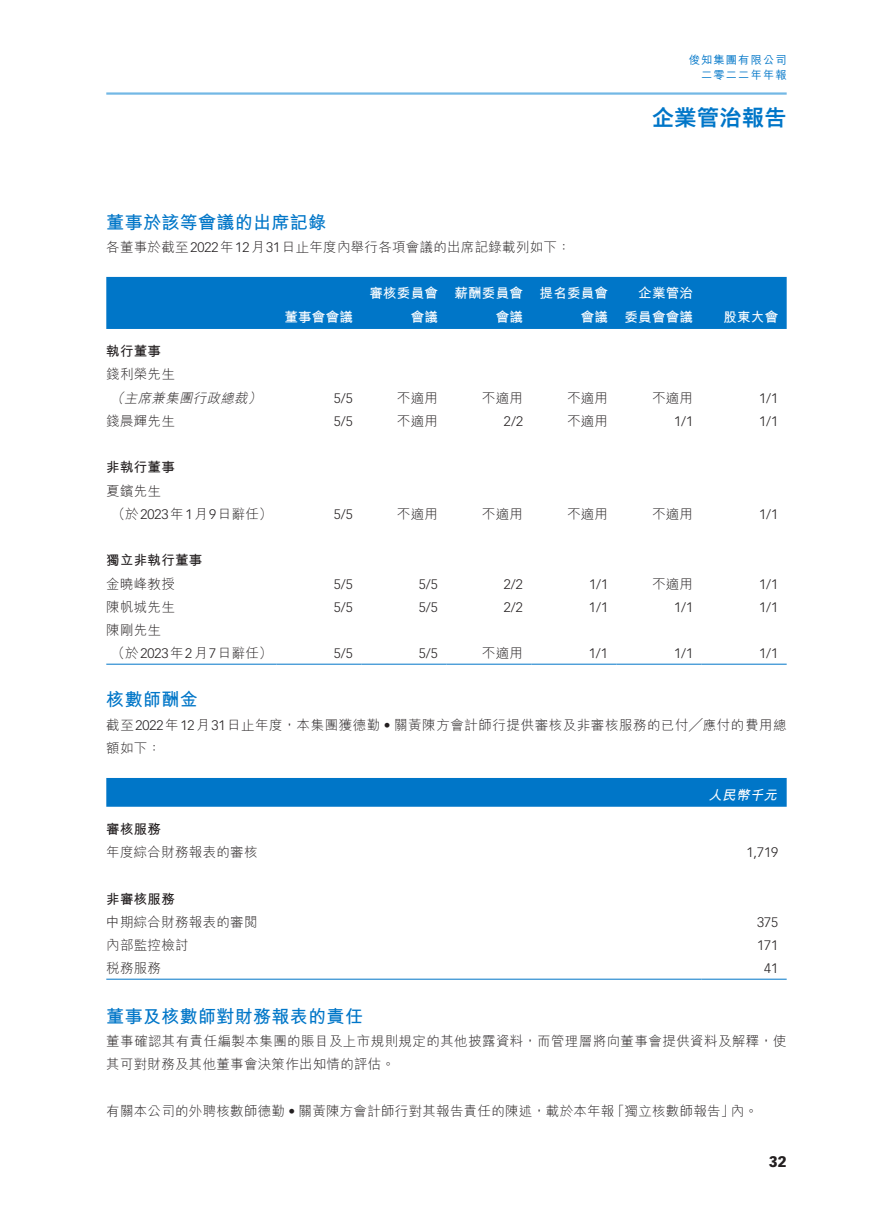
<style>
.page{position:relative;width:893px;height:1212px;background:#fff}
.page>*{position:absolute;margin:0;border:0;box-sizing:border-box;transform-origin:0 0}
.t1{font:800 22.5px "M Hei HK";color:#0076c8}
.t2{font:700 18px "M Hei HK";letter-spacing:.02em;color:#0076c8}
.t3{font:900 15px "Vectora LT Std";color:#231f20}
.t4{font:300 13.5px/23.2px "M Hei HK";letter-spacing:.02em;color:#231f20}
.t5{font:300 13.5px "Vectora LT Std";color:#231f20}
.t6{font:300 13.5px/23.2px "M Hei HK";letter-spacing:.04em;color:#231f20}
.t7{font:700 13.5px/23.2px "M Hei HK";letter-spacing:.02em;color:#fff;text-align:right}
.t8{font:700 13.5px "M Hei HK";letter-spacing:.02em;color:#231f20}
.t9{font:italic 300 13.5px "M Hei HK";color:#231f20}
.t10{font:italic 700 13.5px "M Hei HK";color:#fff}
.t11{font:500 11.25px/15px "M Hei HK";letter-spacing:.1em;color:#0076c8;text-align:right}
.s1{font-family:"Vectora LT Std"}
</style>
<div class="page">
<hr style="left:106px;top:92px;width:681px;height:3px;background:#73b8e5">
<div style="left:106px;top:277px;width:681px;height:52px;background:#0076c8"></div>
<hr style="left:106px;top:664px;width:170px;height:1px;background:#0076c8">
<hr style="left:276px;top:664px;width:85px;height:1px;background:#0076c8">
<hr style="left:361px;top:664px;width:85px;height:1px;background:#0076c8">
<hr style="left:446px;top:664px;width:85px;height:1px;background:#0076c8">
<hr style="left:531px;top:664px;width:86px;height:1px;background:#0076c8">
<hr style="left:617px;top:664px;width:85px;height:1px;background:#0076c8">
<hr style="left:702px;top:664px;width:85px;height:1px;background:#0076c8">
<div style="left:106px;top:778px;width:681px;height:29px;background:#0076c8"></div>
<hr style="left:106px;top:979px;width:596px;height:1px;background:#0076c8">
<hr style="left:702px;top:979px;width:85px;height:1px;background:#0076c8">
<p class="t11" style="left:689px;top:52px;width:99px">俊知集團有限公司二零二二年年報</p>
<h2 class="t2" style="left:106px;top:209px;width:221px">董事於該等會議的出席記錄</h2>
<p class="t4" style="left:106px;top:235px;width:466px">各董事於截至<span class="s1">2022</span>年<span class="s1">12</span>月<span class="s1">31</span>日止年度內舉行各項會議的出席記錄載列如下：</p>
<h1 class="t1" style="left:652px;top:107px;width:136px">企業管治報告</h1>
<p class="t7" style="left:284px;top:304px;width:70px">董事會會議</p>
<p class="t7" style="left:369px;top:281px;width:70px">審核委員會會議</p>
<p class="t7" style="left:454px;top:281px;width:70px">薪酬委員會會議</p>
<p class="t7" style="left:539px;top:281px;width:70px">提名委員會會議</p>
<p class="t7" style="left:638px;top:281px;width:56px">企業管治</p>
<p class="t7" style="left:624px;top:304px;width:70px">委員會會議</p>
<p class="t7" style="left:723px;top:304px;width:56px">股東大會</p>
<p class="t8" style="left:106px;top:341px;width:56px">執行董事</p>
<p class="t4" style="left:106px;top:362px;width:70px">錢利榮先生</p>
<p class="t9" style="left:111px;top:391px;width:18px">（</p>
<p class="t9" style="left:248px;top:391px;width:18px">）</p>
<p class="t9" style="left:124px;top:391px;width:128px">主席兼集團行政總裁</p>
<p class="t5" style="left:334px;top:390px;width:21px">5/5</p>
<p class="t4" style="left:397px;top:386px;width:43px">不適用</p>
<p class="t4" style="left:482px;top:386px;width:43px">不適用</p>
<p class="t4" style="left:567px;top:386px;width:43px">不適用</p>
<p class="t4" style="left:652px;top:386px;width:43px">不適用</p>
<p class="t5" style="left:759px;top:390px;width:21px">1/1</p>
<p class="t4" style="left:106px;top:409px;width:70px">錢晨輝先生</p>
<p class="t8" style="left:106px;top:457px;width:70px">非執行董事</p>
<p class="t4" style="left:106px;top:479px;width:56px">夏鑌先生</p>
<p class="t5" style="left:334px;top:413px;width:21px">5/5</p>
<p class="t4" style="left:397px;top:409px;width:43px">不適用</p>
<p class="t5" style="left:504px;top:413px;width:21px">2/2</p>
<p class="t4" style="left:567px;top:409px;width:43px">不適用</p>
<p class="t5" style="left:674px;top:413px;width:21px">1/1</p>
<p class="t5" style="left:759px;top:413px;width:21px">1/1</p>
<p class="t4" style="left:112px;top:502px;width:162px">（於<span class="s1">2023</span>年<span class="s1">1</span>月<span class="s1">9</span>日辭任）</p>
<p class="t8" style="left:106px;top:550px;width:98px">獨立非執行董事</p>
<p class="t5" style="left:334px;top:506px;width:21px">5/5</p>
<p class="t4" style="left:397px;top:502px;width:43px">不適用</p>
<p class="t4" style="left:482px;top:502px;width:43px">不適用</p>
<p class="t4" style="left:567px;top:502px;width:43px">不適用</p>
<p class="t4" style="left:652px;top:502px;width:43px">不適用</p>
<p class="t5" style="left:759px;top:506px;width:21px">1/1</p>
<p class="t4" style="left:106px;top:572px;width:70px">金曉峰教授</p>
<p class="t5" style="left:334px;top:576px;width:21px">5/5</p>
<p class="t5" style="left:419px;top:576px;width:21px">5/5</p>
<p class="t5" style="left:504px;top:576px;width:21px">2/2</p>
<p class="t5" style="left:589px;top:576px;width:21px">1/1</p>
<p class="t4" style="left:652px;top:572px;width:43px">不適用</p>
<p class="t5" style="left:759px;top:576px;width:21px">1/1</p>
<p class="t4" style="left:106px;top:595px;width:70px">陳帆城先生陳剛先生</p>
<p class="t5" style="left:334px;top:599px;width:21px">5/5</p>
<p class="t5" style="left:419px;top:599px;width:21px">5/5</p>
<p class="t5" style="left:504px;top:599px;width:21px">2/2</p>
<p class="t5" style="left:589px;top:599px;width:21px">1/1</p>
<p class="t5" style="left:674px;top:599px;width:21px">1/1</p>
<p class="t5" style="left:759px;top:599px;width:21px">1/1</p>
<p class="t4" style="left:112px;top:641px;width:162px">（於<span class="s1">2023</span>年<span class="s1">2</span>月<span class="s1">7</span>日辭任）</p>
<h2 class="t2" style="left:106px;top:687px;width:93px">核數師酬金</h2>
<p class="t6" style="left:106px;top:713px;width:682px">截至<span class="s1">2022</span>年<span class="s1">12</span>月<span class="s1">31</span>日止年度，本集團獲德勤 <span class="s1">•</span> 關黃陳方會計師行提供審核及非審核服務的已付╱應付的費用總額如下：</p>
<p class="t10" style="left:708px;top:785px;width:74px">人民幣千元</p>
<p class="t8" style="left:106px;top:819px;width:56px">審核服務</p>
<p class="t5" style="left:747px;top:844px;width:33px">1,719</p>
<p class="t4" style="left:482px;top:641px;width:43px">不適用</p>
<p class="t5" style="left:334px;top:646px;width:21px">5/5</p>
<p class="t5" style="left:419px;top:646px;width:21px">5/5</p>
<p class="t5" style="left:589px;top:646px;width:21px">1/1</p>
<p class="t5" style="left:674px;top:646px;width:21px">1/1</p>
<p class="t5" style="left:759px;top:646px;width:21px">1/1</p>
<p class="t4" style="left:106px;top:840px;width:153px">年度綜合財務報表的審核</p>
<p class="t8" style="left:106px;top:889px;width:70px">非審核服務</p>
<p class="t4" style="left:106px;top:910px;width:153px">中期綜合財務報表的審閱</p>
<p class="t4" style="left:106px;top:933px;width:84px">內部監控檢討</p>
<p class="t5" style="left:757px;top:914px;width:23px">375</p>
<p class="t5" style="left:757px;top:937px;width:23px">171</p>
<p class="t4" style="left:106px;top:956px;width:56px">稅務服務</p>
<h2 class="t2" style="left:106px;top:1003px;width:258px">董事及核數師對財務報表的責任</h2>
<p class="t4" style="left:106px;top:1029px;width:682px">董事確認其有責任編製本集團的賬目及上市規則規定的其他披露資料，而管理層將向董事會提供資料及解釋，使其可對財務及其他董事會決策作出知情的評估。</p>
<p class="t4" style="left:731px;top:1099px;width:28px">內。</p>
<p class="t5" style="left:764px;top:961px;width:16px">41</p>
<p class="t4" style="left:106px;top:1099px;width:510px">有關本公司的外聘核數師德勤 <span class="s1">•</span> 關黃陳方會計師行對其報告責任的陳述，載於本年報</p>
<p class="t4" style="left:611px;top:1099px;width:125px">「獨立核數師報告」</p>
<p class="t3" style="left:769px;top:1152px;width:19px">32</p>
</div>
